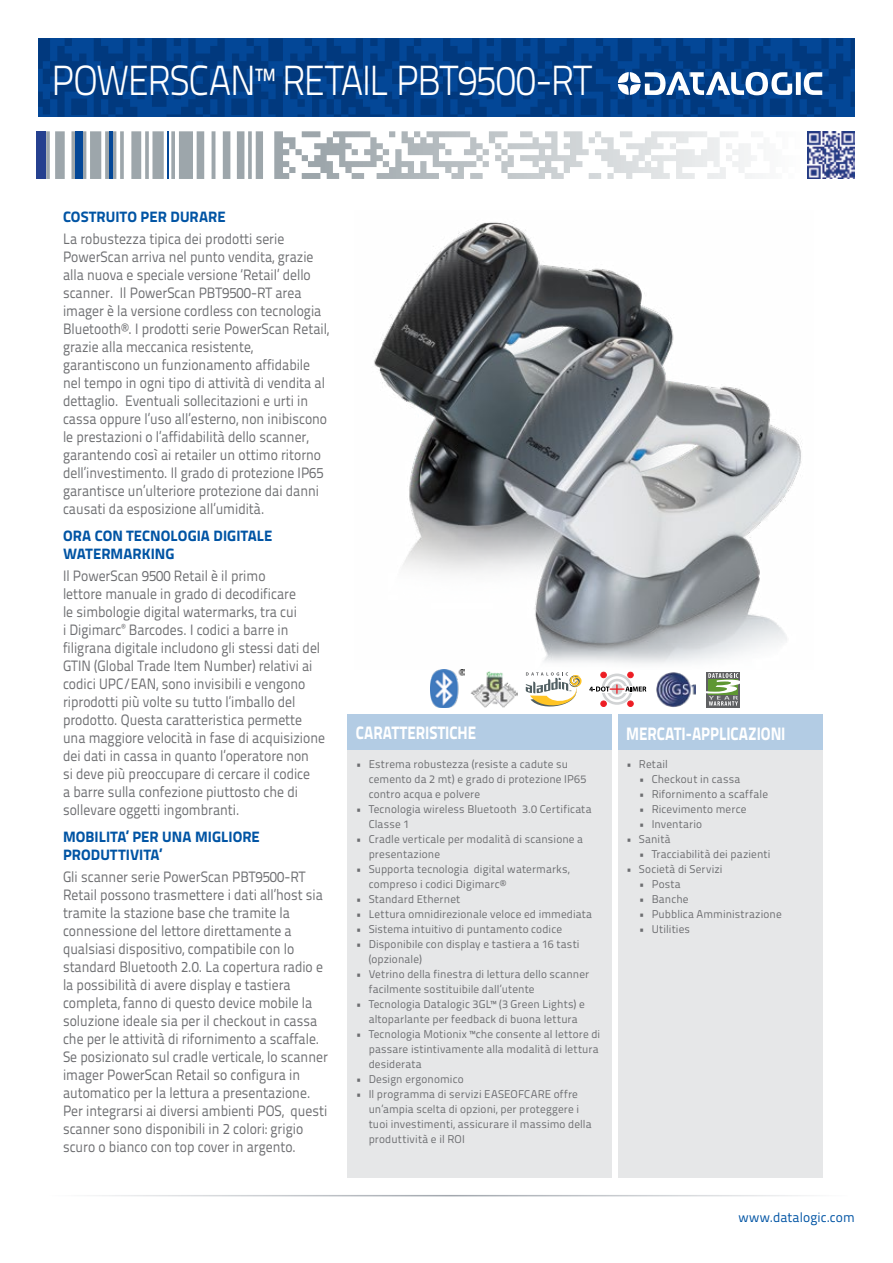
<style>
.page{position:relative;width:893px;height:1263px;background:#fff}
.page>*{position:absolute;margin:0;border:0;box-sizing:border-box;transform-origin:0 0}
.t1{font:300 42px "Titillium Text 22 L";letter-spacing:-.025em;color:#fff;scale:.89 1}
.t2{font:800 18px "Titillium Text 22 L";letter-spacing:-.005em;color:#fff;scale:.85 1}
.t3{font:15px/18px "Titillium Text 22 L";color:#6d6e71;scale:.91 1}
.t4{font:800 15px/18px "Titillium Text 22 L";letter-spacing:.005em;color:#0054a4}
.t5{font:13.5px "Titillium Text 22 L";letter-spacing:.005em;color:#0054a4}
.t6{font:11.25px/15px "Titillium Text 22 L";letter-spacing:.01em;color:#6d6e71}
</style>
<div class="page">
<svg style="left:38px;top:38px;width:817px;height:79px;fill:#013c84"></svg>
<svg style="left:302px;top:131px;width:453px;height:48px"></svg>
<hr style="left:167px;top:131px;width:2px;height:48px;background:#034797">
<div style="left:75px;top:131px;width:7px;height:48px;background:#034797"></div>
<hr style="left:109px;top:131px;width:4px;height:48px;background:#034797">
<div style="left:37px;top:131px;width:9px;height:48px;background:#25408f"></div>
<hr style="left:45px;top:1195px;width:803px;height:1px;background:#9da3aa">
<div style="left:348px;top:714px;width:264px;height:36px;background:#b3cce4"></div>
<div style="left:618px;top:714px;width:204px;height:36px;background:#b3cce4"></div>
<div style="left:348px;top:750px;width:264px;height:428px;background:#e6e7e8"></div>
<div style="left:618px;top:750px;width:204px;height:428px;background:#e6e7e8"></div>
<svg style="left:618px;top:72px;width:204px;height:23px"></svg>
<img style="left:807px;top:131px;width:48px;height:48px">
<img style="left:374px;top:222px;width:428px;height:448px">
<img style="left:430px;top:670px;width:35px;height:37px">
<svg style="left:526px;top:672px;width:56px;height:35px"></svg>
<img style="left:656px;top:672px;width:40px;height:36px">
<div style="left:707px;top:672px;width:33px;height:35px;background:#5f6062"></div>
<svg style="left:706px;top:673px;width:34px;height:33px"></svg>
<img style="left:471px;top:672px;width:46px;height:36px">
<svg style="left:589px;top:672px;width:57px;height:35px"></svg>
<h1 class="t1" style="left:51px;top:50px;width:609px">POWERSCAN™ RETAIL PBT9500-RT</h1>
<p class="t4" style="left:63px;top:207px;width:164px">COSTRUITO PER DURARE</p>
<p class="t3" style="left:63px;top:229px;width:294px">La robustezza tipica dei prodotti serie PowerScan arriva nel punto vendita, grazie alla nuova e speciale versione ‘Retail’ dello scanner. Il PowerScan PBT9500-RT area imager è la versione cordless con tecnologia Bluetooth®. I prodotti serie PowerScan Retail, grazie alla meccanica resistente, garantiscono un funzionamento affidabile nel tempo in ogni tipo di attività di vendita al dettaglio. Eventuali sollecitazioni e urti in cassa oppure l’uso all’esterno, non inibiscono le prestazioni o l’affidabilità dello scanner, garantendo così ai retailer un ottimo ritorno dell’investimento. Il grado di protezione IP65 garantisce un’ulteriore protezione dai danni causati da esposizione all’umidità.</p>
<p class="t4" style="left:63px;top:526px;width:211px">ORA CON TECNOLOGIA DIGITALE<br>WATERMARKING</p>
<p class="t3" style="left:63px;top:566px;width:289px">Il PowerScan 9500 Retail è il primo<br>lettore manuale in grado di decodificare<br>le simbologie digital watermarks, tra cui<br>i Digimarc<sup>®</sup> Barcodes. I codici a barre in filigrana digitale includono gli stessi dati del GTIN (Global Trade Item Number) relativi ai codici UPC/EAN, sono invisibili e vengono riprodotti più volte su tutto l’imballo del prodotto. Questa caratteristica permette una maggiore velocità in fase di acquisizione dei dati in cassa in quanto l’operatore non<br>si deve più preoccupare di cercare il codice<br>a barre sulla confezione piuttosto che di sollevare oggetti ingombranti.</p>
<p class="t4" style="left:63px;top:826px;width:198px">MOBILITA’ PER UNA MIGLIORE<br>PRODUTTIVITA’</p>
<p class="t3" style="left:63px;top:867px;width:293px">Gli scanner serie PowerScan PBT9500-RT Retail possono trasmettere i dati all’host sia tramite la stazione base che tramite la connessione del lettore direttamente a qualsiasi dispositivo, compatibile con lo standard Bluetooth 2.0. La copertura radio e la possibilità di avere display e tastiera completa, fanno di questo device mobile la soluzione ideale sia per il checkout in cassa che per le attività di rifornimento a scaffale.<br>Se posizionato sul cradle verticale, lo scanner imager PowerScan Retail so configura in automatico per la lettura a presentazione.<br>Per integrarsi ai diversi ambienti POS, questi scanner sono disponibili in 2 colori: grigio scuro o bianco con top cover in argento.</p>
<p class="t2" style="left:356px;top:719px;width:143px">CARATTERISTICHE</p>
<p class="t2" style="left:626px;top:719px;width:189px">MERCATI-APPLICAZIONI</p>
<p class="t6" style="left:369px;top:756px;width:219px;text-indent:-13px">• Estrema robustezza (resiste a cadute su cemento da 2 mt) e grado di protezione IP65 contro acqua e polvere</p>
<p class="t6" style="left:369px;top:801px;width:224px;text-indent:-13px">• Tecnologia wireless Bluetooth 3.0 Certificata<br>Classe 1</p>
<p class="t6" style="left:369px;top:831px;width:216px;text-indent:-13px">• Cradle verticale per modalità di scansione a presentazione</p>
<p class="t6" style="left:369px;top:861px;width:203px;text-indent:-13px">• Supporta tecnologia digital watermarks, compreso i codici Digimarc®</p>
<p class="t6" style="left:356px;top:891px;width:106px">• Standard Ethernet</p>
<p class="t6" style="left:356px;top:906px;width:238px">• Lettura omnidirezionale veloce ed immediata</p>
<p class="t6" style="left:356px;top:921px;width:208px">• Sistema intuitivo di puntamento codice</p>
<p class="t6" style="left:369px;top:936px;width:212px;text-indent:-13px">• Disponibile con display e tastiera a 16 tasti (opzionale)</p>
<p class="t6" style="left:369px;top:966px;width:222px;text-indent:-13px">• Vetrino della finestra di lettura dello scanner facilmente sostituibile dall’utente</p>
<p class="t6" style="left:356px;top:996px;width:230px;text-align:center">• Tecnologia Datalogic 3GL™ (3 Green Lights) e altoparlante per feedback di buona lettura</p>
<p class="t6" style="left:369px;top:1026px;width:233px;text-indent:-13px">• Tecnologia Motionix ™che consente al lettore di passare istintivamente alla modalità di lettura desiderata</p>
<p class="t6" style="left:356px;top:1071px;width:109px">• Design ergonomico</p>
<p class="t6" style="left:369px;top:1086px;width:224px;text-indent:-13px">• Il programma di servizi EASEOFCARE offre un’ampia scelta di opzioni, per proteggere i tuoi investimenti, assicurare il massimo della produttività e il ROI</p>
<p class="t6" style="left:626px;top:756px;width:43px">• Retail</p>
<p class="t6" style="left:639px;top:771px;width:103px">• Checkout in cassa</p>
<p class="t6" style="left:639px;top:786px;width:131px">• Rifornimento a scaffale</p>
<p class="t6" style="left:639px;top:801px;width:109px">• Ricevimento merce</p>
<p class="t6" style="left:639px;top:816px;width:65px">• Inventario</p>
<p class="t6" style="left:626px;top:831px;width:46px">• Sanità</p>
<p class="t6" style="left:639px;top:846px;width:133px">• Tracciabilità dei pazienti</p>
<p class="t6" style="left:626px;top:861px;width:98px">• Società di Servizi</p>
<p class="t6" style="left:639px;top:876px;width:43px">• Posta</p>
<p class="t6" style="left:639px;top:891px;width:51px">• Banche</p>
<p class="t6" style="left:639px;top:906px;width:144px">• Pubblica Amministrazione</p>
<p class="t6" style="left:639px;top:921px;width:53px">• Utilities</p>
<p class="t5" style="left:738px;top:1207px;width:118px">www.datalogic.com</p>
</div>
